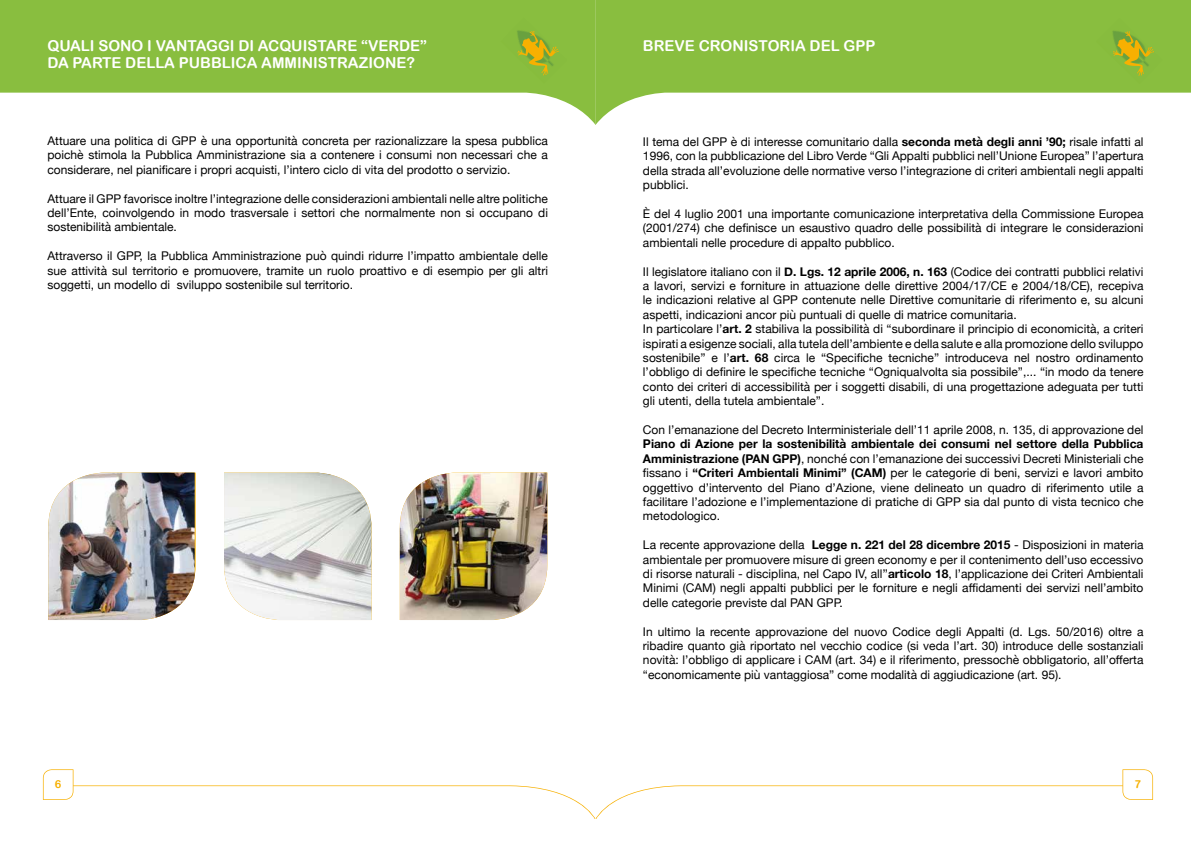
<style>
.page{position:relative;width:1191px;height:842px;background:#fff}
.page>*{position:absolute;margin:0;border:0;box-sizing:border-box;transform-origin:0 0}
.t1{font:15px/17px "Arial Rounded MT Bold";color:#fff}
.t2{font:12px/14.4px "Helvetica Neue";color:#000;text-align:justify}
.t3{font:11px "Arial Rounded MT Bold";color:#f7b001}
.s1{font-weight:700}
</style>
<div class="page">
<svg style="left:43px;top:769px;width:1110px;height:50px"></svg>
<svg style="left:0;top:0;width:595px;height:124px;fill:#89be3f"></svg>
<div style="left:500px;top:18px;width:67px;height:66px;background:#89be3f"></div>
<svg style="left:517px;top:31px;width:41px;height:44px;background:#9fb32d"></svg>
<svg style="left:595px;top:0;width:596px;height:125px;fill:#89be3f"></svg>
<div style="left:1096px;top:18px;width:66px;height:66px;background:#89be3f"></div>
<svg style="left:1112px;top:31px;width:42px;height:45px;background:#9eb42e"></svg>
<img style="left:48px;top:473px;width:147px;height:147px">
<img style="left:224px;top:473px;width:147px;height:147px">
<img style="left:400px;top:473px;width:147px;height:147px">
<p class="t1" style="left:47px;top:37px;width:381px">QUALI SONO I VANTAGGI DI ACQUISTARE “VERDE”<br>DA PARTE DELLA PUBBLICA AMMINISTRAZIONE?</p>
<p class="t2" style="left:47px;top:134px;width:502px">Attuare una politica di GPP è una opportunità concreta per razionalizzare la spesa pubblica poichè stimola la Pubblica Amministrazione sia a contenere i consumi non necessari che a considerare, nel pianificare i propri acquisti, l’intero ciclo di vita del prodotto o servizio.</p>
<p class="t2" style="left:47px;top:192px;width:502px">Attuare il GPP favorisce inoltre l’integrazione delle considerazioni ambientali nelle altre politiche dell’Ente, coinvolgendo in modo trasversale i settori che normalmente non si occupano di sostenibilità ambientale.</p>
<p class="t2" style="left:47px;top:249px;width:502px">Attraverso il GPP, la Pubblica Amministrazione può quindi ridurre l’impatto ambientale delle sue attività sul territorio e promuovere, tramite un ruolo proattivo e di esempio per gli altri soggetti, un modello di sviluppo sostenibile sul territorio.</p>
<p class="t1" style="left:643px;top:37px;width:234px">BREVE CRONISTORIA DEL GPP</p>
<p class="t2" style="left:643px;top:135px;width:502px">Il tema del GPP è di interesse comunitario dalla <span class="s1">seconda metà degli anni ’90;</span> risale infatti al 1996, con la pubblicazione del Libro Verde “Gli Appalti pubblici nell’Unione Europea” l’apertura della strada all’evoluzione delle normative verso l’integrazione di criteri ambientali negli appalti pubblici.</p>
<p class="t2" style="left:643px;top:207px;width:502px">È del 4 luglio 2001 una importante comunicazione interpretativa della Commissione Europea (2001/274) che definisce un esaustivo quadro delle possibilità di integrare le considerazioni ambientali nelle procedure di appalto pubblico.</p>
<p class="t2" style="left:643px;top:265px;width:502px;text-align:left">Il legislatore italiano con il <span class="s1">D. Lgs. 12 aprile 2006, n. 163</span> (Codice dei contratti pubblici relativi a lavori, servizi e forniture in attuazione delle direttive 2004/17/CE e 2004/18/CE), recepiva le indicazioni relative al GPP contenute nelle Direttive comunitarie di riferimento e, su alcuni aspetti, indicazioni ancor più puntuali di quelle di matrice comunitaria.<br>In particolare l’<span class="s1">art. 2</span> stabiliva la possibilità di “subordinare il principio di economicità, a criteri ispirati a esigenze sociali, alla tutela dell’ambiente e della salute e alla promozione dello sviluppo sostenibile” e l’<span class="s1">art. 68</span> circa le “Specifiche tecniche” introduceva nel nostro ordinamento l’obbligo di definire le specifiche tecniche “Ogniqualvolta sia possibile”,... “in modo da tenere conto dei criteri di accessibilità per i soggetti disabili, di una progettazione adeguata per tutti gli utenti, della tutela ambientale”.</p>
<p class="t2" style="left:643px;top:423px;width:502px">Con l’emanazione del Decreto Interministeriale dell’11 aprile 2008, n. 135, di approvazione del</p>
<p class="t2" style="left:643px;top:438px;width:502px"><span class="s1">Piano di Azione per la sostenibilità ambientale dei consumi nel settore della Pubblica Amministrazione (PAN GPP)</span>, nonché con l’emanazione dei successivi Decreti Ministeriali che fissano i <span class="s1">“Criteri Ambientali Minimi” (CAM)</span> per le categorie di beni, servizi e lavori ambito oggettivo d’intervento del Piano d’Azione, viene delineato un quadro di riferimento utile a facilitare l’adozione e l’implementazione di pratiche di GPP sia dal punto di vista tecnico che metodologico.</p>
<p class="t2" style="left:643px;top:538px;width:502px">La recente approvazione della <span class="s1">Legge n. 221 del 28 dicembre 2015</span> - Disposizioni in materia ambientale per promuovere misure di green economy e per il contenimento dell’uso eccessivo di risorse naturali - disciplina, nel Capo IV, all’’<span class="s1">articolo 18</span>, l’applicazione dei Criteri Ambientali Minimi (CAM) negli appalti pubblici per le forniture e negli affidamenti dei servizi nell’ambito delle categorie previste dal PAN GPP.</p>
<p class="t2" style="left:643px;top:625px;width:502px">In ultimo la recente approvazione del nuovo Codice degli Appalti (d. Lgs. 50/2016) oltre a ribadire quanto già riportato nel vecchio codice (si veda l’art. 30) introduce delle sostanziali novità: l’obbligo di applicare i CAM (art. 34) e il riferimento, pressochè obbligatorio, all’offerta “economicamente più vantaggiosa” come modalità di aggiudicazione (art. 95).</p>
<p class="t3" style="left:55px;top:777px;width:8px">6</p>
<p class="t3" style="left:1134px;top:777px;width:8px">7</p>
</div>
